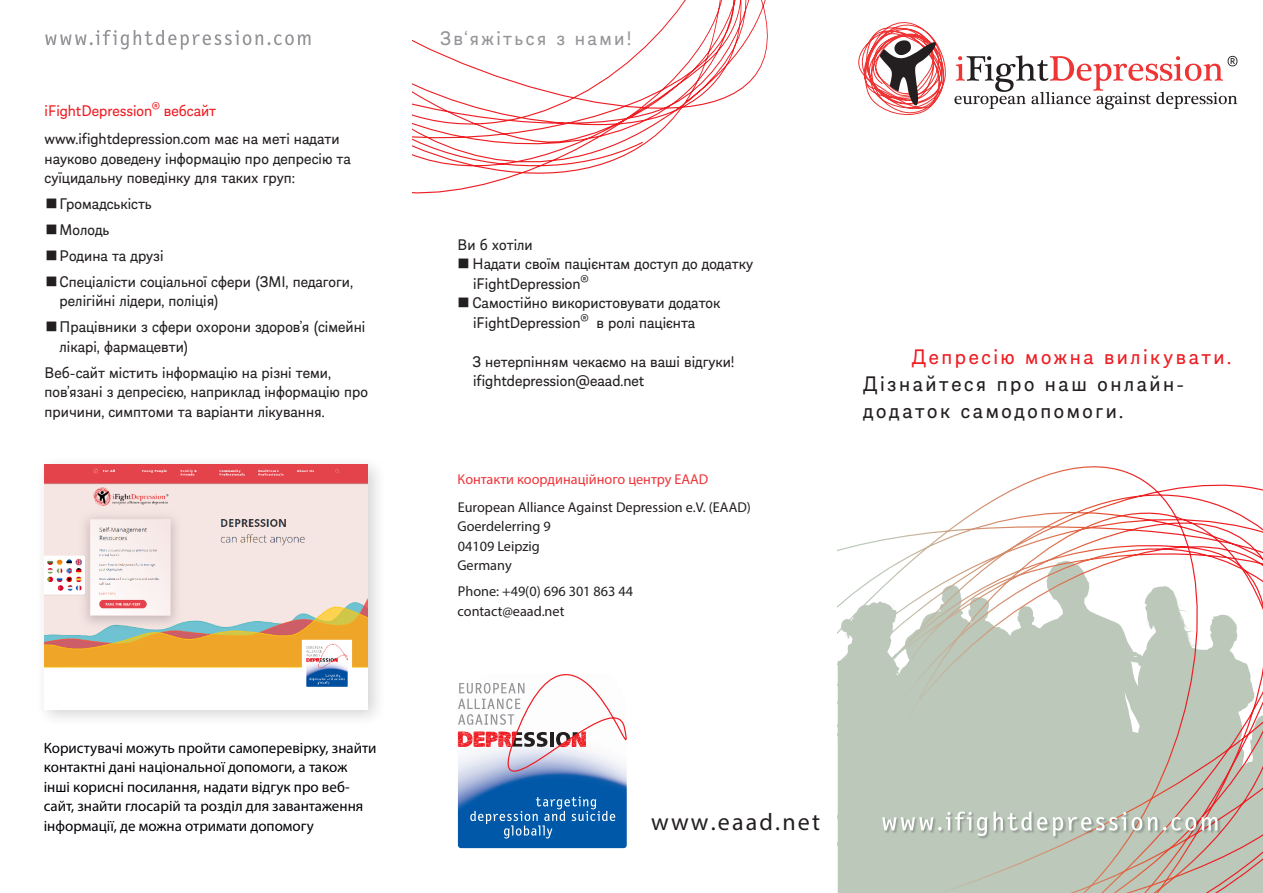
<style>
.page{position:relative;width:1263px;height:893px;background:#fff}
.page>*{position:absolute;margin:0;border:0;box-sizing:border-box;transform-origin:0 0}
.bündnis_zeile{font:24px "Myriad Pro";letter-spacing:.09em;color:#231f20}
.t1{font:22.5px/27px "Almanach";letter-spacing:.115em;color:#231f20}
.t2{font:22.5px "Almanach";letter-spacing:.115em;color:#ee1d23}
.t3{font:21px "Almanach";letter-spacing:.115em;color:#939598}
.fließ{font:16.5px/19.5px "Almanach";color:#231f20}
.subhead_rot{font:16.5px "Almanach";color:#ee1d23}
.fließ-2{font:15px/19.5px "Myriad Pro";color:#000006}
.fließ-3{font:14.25px/19.5px "Myriad Pro";color:#231f20}
.s1{font-family:"Leelawadee UI"}
.s2{color:#ee3339}
</style>
<div class="page">
<svg style="left:412px;top:0;width:356px;height:194px"></svg>
<svg style="left:858px;top:22px;width:379px;height:93px"></svg>
<svg style="left:838px;top:466px;width:425px;height:427px"></svg>
<div style="left:882px;top:811px;width:339px;height:29px;background:#231f20;opacity:.3"></div>
<svg style="left:882px;top:811px;width:335px;height:25px;background:#c2c8bd"></svg>
<svg style="left:45px;top:30px;width:265px;height:20px"></svg>
<div style="left:35px;top:454px;width:351px;height:274px;background:#231f20;opacity:.2"></div>
<div style="left:45px;top:464px;width:323px;height:245px;background:#fff"></div>
<img style="left:45px;top:464px;width:323px;height:223px">
<div style="left:458px;top:838px;width:169px;height:10px;background:#0058a8"></div>
<svg style="left:458px;top:674px;width:169px;height:164px"></svg>
<p class="subhead_rot" style="left:45px;top:99px;width:173px">iFightDepression® вебсайт</p>
<p class="fließ" style="left:45px;top:128px;width:308px">www.ifightdepression.com має на меті надати науково доведену інформацію про депресію та суїцидальну поведінку для таких груп:</p>
<p class="fließ" style="left:45px;top:193px;width:109px"><span class="s1">◼</span>Громадськість</p>
<p class="fließ" style="left:45px;top:219px;width:66px"><span class="s1">◼</span>Молодь</p>
<p class="fließ" style="left:45px;top:245px;width:120px"><span class="s1">◼</span>Родина та друзі</p>
<p class="fließ" style="left:60px;top:271px;width:295px;text-indent:-15px"><span class="s1">◼</span>Спеціалісти соціальної сфери (ЗМІ, педагоги, релігійні лідери, поліція)</p>
<p class="fließ" style="left:60px;top:316px;width:307px;text-indent:-15px"><span class="s1">◼</span>Працівники з сфери охорони здоров’я (сімейні лікарі, фармацевти)</p>
<p class="fließ" style="left:45px;top:362px;width:325px">Веб-сайт містить інформацію на різні теми, пов’язані з депресією, наприклад інформацію про причини, симптоми та варіанти лікування.</p>
<p class="fließ-2" style="left:44px;top:737px;width:334px">Користувачі можуть пройти самоперевірку, знайти контактні дані національної допомоги, а також інші корисні посилання, надати відгук про веб&shy;сайт, знайти глосарій та розділ для завантаження інформації, де можна отримати допомогу</p>
<p class="t3" style="left:440px;top:23px;width:193px">Зв‘яжіться з нами!</p>
<p class="fließ" style="left:458px;top:234px;width:77px">Ви б хотіли</p>
<p class="fließ" style="left:473px;top:253px;width:282px;text-indent:-17px"><span class="s1">◼</span>Надати своїм пацієнтам доступ до додатку iFightDepression®</p>
<p class="fließ" style="left:456px;top:292px;width:266px;text-align:center"><span class="s1">◼</span>Самостійно використовувати додаток iFightDepression® в ролі пацієнта</p>
<p class="fließ" style="left:472px;top:351px;width:264px">З нетерпінням чекаємо на ваші відгуки! ifightdepression@eaad.net</p>
<p class="fließ-3" style="left:458px;top:465px;width:295px;line-height:28px"><span class="s2">Контакти координаційного центру EAAD<br></span>European Alliance Against Depression e.V. (EAAD)</p>
<p class="fließ-3" style="left:457px;top:516px;width:95px">Goerdelerring 9<br>04109 Leipzig<br>Germany</p>
<p class="fließ-3" style="left:458px;top:580px;width:177px;line-height:20.1px">Phone: +49(0) 696 301 863 44 contact@eaad.net</p>
<p class="t2" style="left:912px;top:340px;width:321px">Депресію можна вилікувати.</p>
<p class="t1" style="left:863px;top:369px;width:323px">Дізнайтеся про наш онлайн&shy;додаток самодопомоги.</p>
<p class="bündnis_zeile" style="left:651px;top:807px;width:170px">www.eaad.net</p>
</div>
